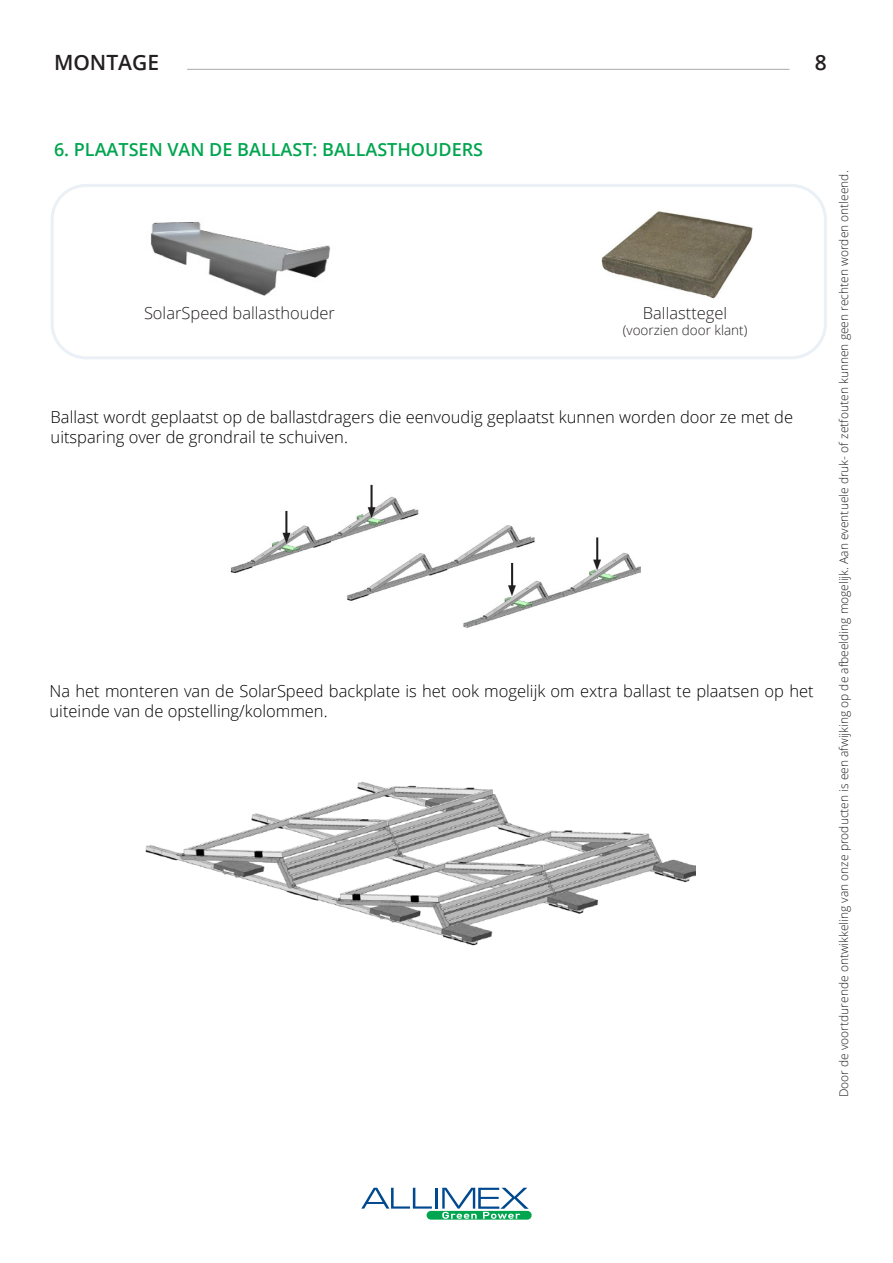
<style>
.page{position:relative;width:893px;height:1263px;background:#fff}
.page>*{position:absolute;margin:0;border:0;box-sizing:border-box;transform-origin:0 0}
.t1{font:600 21px "Open Sans";color:#231f20}
.t2{font:600 18px "Open Sans";color:#00a54f}
.t3{font:300 16.5px/19.8px "Open Sans";color:#000}
.t4{font:300 16.5px "Open Sans";color:#231f20}
.t5{font:300 13.5px "Open Sans";color:#231f20}
.t6{font:300 12px "Open Sans";color:#231f20}
</style>
<div class="page">
<img style="left:151px;top:221px;width:180px;height:75px">
<svg style="left:361px;top:1188px;width:171px;height:31px"></svg>
<div style="left:51px;top:184px;width:776px;height:175px;border:3px solid #eaf0f5;border-radius:34px"></div>
<hr style="left:187px;top:69px;width:602px;height:1px;background:#a8a9ad">
<img style="left:601px;top:211px;width:152px;height:88px">
<img style="left:230px;top:484px;width:411px;height:144px">
<img style="left:145px;top:782px;width:551px;height:164px">
<p class="t1" style="left:54px;top:48px;width:107px">MONTAGE</p>
<p class="t1" style="left:815px;top:48px;width:13px">8</p>
<p class="t2" style="left:54px;top:137px;width:431px">6. PLAATSEN VAN DE BALLAST: BALLASTHOUDERS</p>
<p class="t4" style="left:144px;top:302px;width:193px">SolarSpeed ballasthouder</p>
<p class="t4" style="left:643px;top:302px;width:86px">Ballasttegel</p>
<p class="t5" style="left:623px;top:321px;width:126px">(voorzien door klant)</p>
<p class="t3" style="left:51px;top:407px;width:744px">Ballast wordt geplaatst op de ballastdragers die eenvoudig geplaatst kunnen worden door ze met de</p>
<p class="t3" style="left:51px;top:426px;width:299px">uitsparing over de grondrail te schuiven.</p>
<p class="t3" style="left:50px;top:681px;width:766px">Na het monteren van de SolarSpeed backplate is het ook mogelijk om extra ballast te plaatsen op het uiteinde van de opstelling/kolommen.</p>
<p class="t6" style="left:836px;top:1097px;width:928px;rotate:-90deg">Door de voortdurende ontwikkeling van onze producten is een afwijking op de afbeelding mogelijk. Aan eventuele druk- of zetfouten kunnen geen rechten worden ontleend.</p>
</div>
